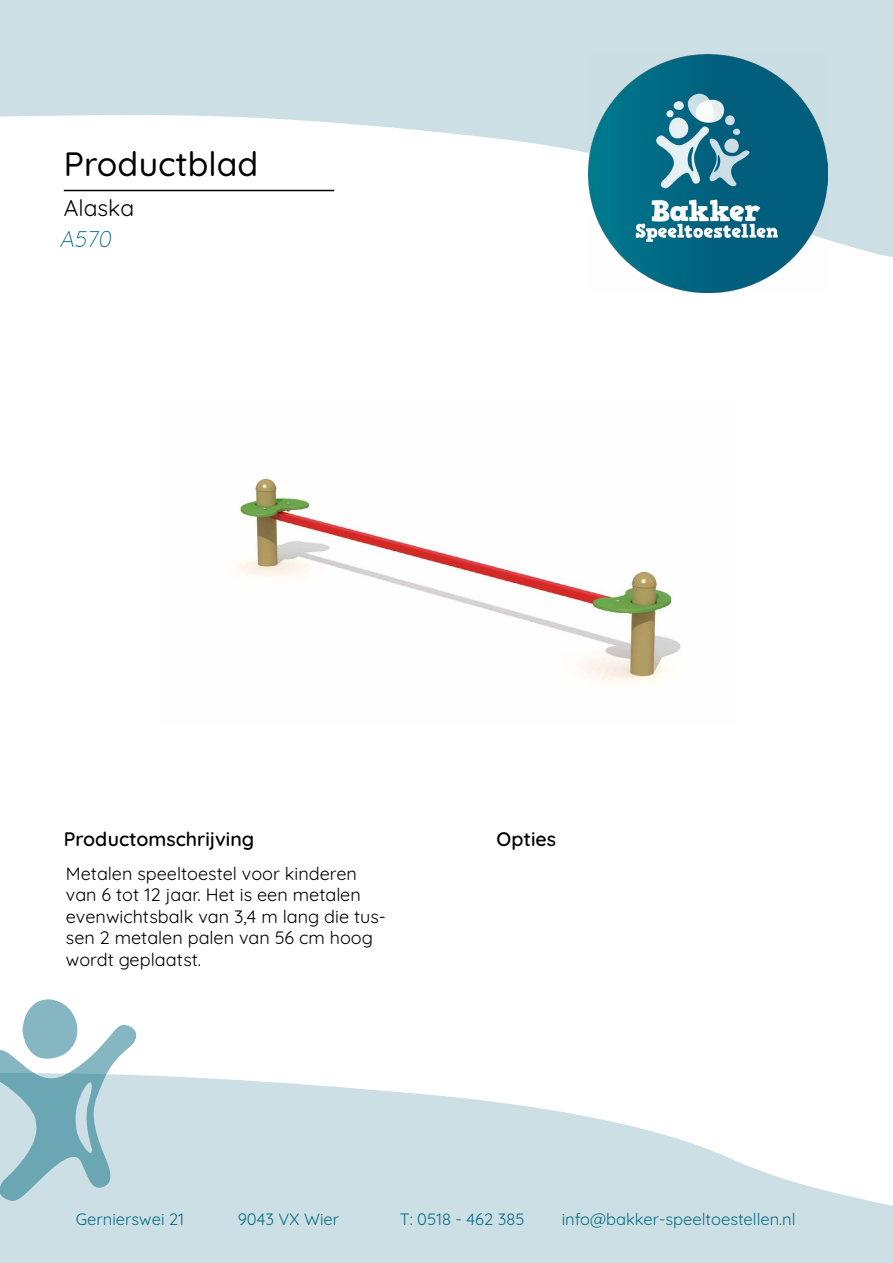
<style>
.page{position:relative;width:893px;height:1263px;background:#fff}
.page>*{position:absolute;margin:0;border:0;box-sizing:border-box;transform-origin:0 0}
.t1{font:500 33.75px "Quicksand";color:#000}
.t2{font:22.8px "Quicksand";color:#000}
.t3{font:300 22.8px "Quicksand";color:#0b6d85}
.t4{font:600 19.5px "Quicksand";color:#000}
.t5{font:18px/21.6px "Quicksand";color:#000}
.t6{font:16.5px "Quicksand";color:#0b6d85}
</style>
<div class="page">
<svg style="left:0;top:0;width:893px;height:257px;fill:#ccdfe5"></svg>
<img style="left:589px;top:54px;width:238px;height:238px">
<svg style="left:0;top:1075px;width:893px;height:188px;fill:#ccdfe5"></svg>
<svg style="left:0;top:999px;width:136px;height:202px"></svg>
<hr style="left:64px;top:190px;width:270px;height:1px;background:#000">
<img style="left:239px;top:478px;width:442px;height:205px">
<h1 class="t1" style="left:64px;top:138px;width:196px">Productblad</h1>
<p class="t2" style="left:64px;top:191px;width:72px">Alaska</p>
<p class="t3" style="left:60px;top:221px;width:58px">A570</p>
<p class="t4" style="left:64px;top:823px;width:192px">Productomschrijving</p>
<p class="t4" style="left:497px;top:823px;width:61px">Opties</p>
<p class="t5" style="left:66px;top:861px;width:322px">Metalen speeltoestel voor kinderen van 6 tot 12 jaar. Het is een metalen evenwichtsbalk van 3,4 m lang die tus&shy;sen 2 metalen palen van 56 cm hoog wordt geplaatst.</p>
<p class="t6" style="left:76px;top:1207px;width:110px">Gernierswei 21</p>
<p class="t6" style="left:238px;top:1207px;width:103px">9043 VX Wier</p>
<p class="t6" style="left:400px;top:1207px;width:126px">T: 0518 - 462 385</p>
<p class="t6" style="left:562px;top:1207px;width:235px">info@bakker-speeltoestellen.nl</p>
</div>
